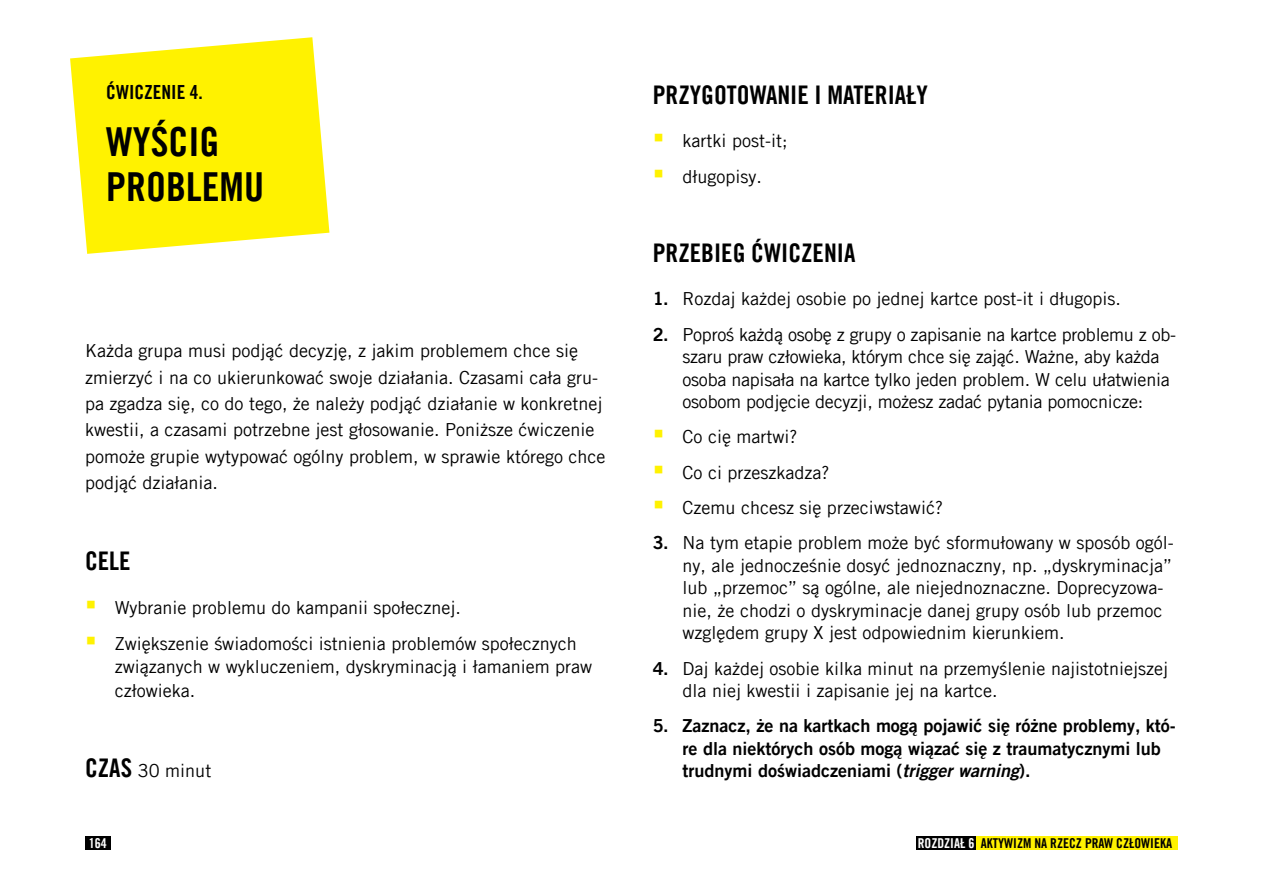
<style>
.page{position:relative;width:1263px;height:893px;background:#fff}
.page>*{position:absolute;margin:0;border:0;box-sizing:border-box;transform-origin:0 0}
.t1{font:40.05px/44.2px "Amnesty Trade Gothic Bd Cn 20";color:#000}
.t2{font:25.65px "Amnesty Trade Gothic Bd Cn 20";color:#000}
.t3{font:19.5px "Amnesty Trade Gothic Bd Cn 20";color:#000}
.t4{font:18px/22.5px "Amnesty Trade Gothic";color:#000}
.t5{font:18px/22.5px "Amnesty Trade Gothic Bd 2";color:#000}
.t6{font:13.65px "Amnesty Trade Gothic Bd Cn 20";color:#000}
.t7{font:13.65px "Amnesty Trade Gothic Bd Cn 20";color:#fff}
.s1{font-family:"Amnesty Trade Gothic Bd Cn 20";font-size:25.65px}
.s2{font-family:"Amnesty Trade Gothic Bd 2"}
.s3{font-family:"Amnesty Trade Gothic Bd 2 Obl"}
.s4{color:#fff}
</style>
<div class="page">
<svg style="left:70px;top:37px;width:259px;height:217px;fill:#fff200"></svg>
<div style="left:85px;top:836px;width:25px;height:13px;background:#000"></div>
<div style="left:916px;top:836px;width:60px;height:13px;background:#000"></div>
<div style="left:976px;top:836px;width:202px;height:13px;background:#fff200"></div>
<p class="t3" style="left:106px;top:80px;width:98px">ĆWICZENIE 4.</p>
<h1 class="t1" style="left:106px;top:119px;width:159px">WYŚCIG<br>PROBLEMU</h1>
<p class="t4" style="left:85px;top:338px;width:522px;line-height:26.2px">Każda grupa musi podjąć decyzję, z jakim problemem chce się zmierzyć i na co ukierunkować swoje działania. Czasami cała gru&shy;pa zgadza się, co do tego, że należy podjąć działanie w konkretnej kwestii, a czasami potrzebne jest głosowanie. Poniższe ćwiczenie pomoże grupie wytypować ogólny problem, w sprawie którego chce podjąć działania.</p>
<h2 class="t2" style="left:85px;top:545px;width:47px">CELE</h2>
<p class="t4" style="left:115px;top:589px;width:464px;line-height:36px">Wybranie problemu do kampanii społecznej.<br>Zwiększenie świadomości istnienia problemów społecznych</p>
<p class="t4" style="left:115px;top:655px;width:479px;line-height:23.2px">związanych w wykluczeniem, dyskryminacją i łamaniem praw człowieka.</p>
<p class="t4" style="left:85px;top:759px;width:128px"><span class="s1">CZAS</span> 30 minut</p>
<h2 class="t2" style="left:653px;top:79px;width:276px">PRZYGOTOWANIE I MATERIAŁY</h2>
<p class="t4" style="left:682px;top:123px;width:106px;line-height:35.2px">kartki post-it; długopisy.</p>
<h2 class="t2" style="left:653px;top:237px;width:204px">PRZEBIEG ĆWICZENIA</h2>
<p class="t4" style="left:653px;top:287px;width:470px"><span class="s2">1.</span> Rozdaj każdej osobie po jednej kartce post-it i długopis.</p>
<p class="t4" style="left:682px;top:323px;width:495px;text-indent:-30px"><span class="s2">2.</span> Poproś każdą osobę z grupy o zapisanie na kartce problemu z ob&shy;szaru praw człowieka, którym chce się zająć. Ważne, aby każda osoba napisała na kartce tylko jeden problem. W celu ułatwienia osobom podjęcie decyzji, możesz zadać pytania pomocnicze:</p>
<p class="t4" style="left:682px;top:419px;width:262px;line-height:35.2px">Co cię martwi?<br>Co ci przeszkadza?<br>Czemu chcesz się przeciwstawić?</p>
<p class="t4" style="left:682px;top:531px;width:493px;text-indent:-30px"><span class="s2">3.</span> Na tym etapie problem może być sformułowany w sposób ogól&shy;ny, ale jednocześnie dosyć jednoznaczny, np. „dyskryminacja” lub „przemoc” są ogólne, ale niejednoznaczne. Doprecyzowa&shy;nie, że chodzi o dyskryminacje danej grupy osób lub przemoc względem grupy X jest odpowiednim kierunkiem.</p>
<p class="t4" style="left:682px;top:657px;width:487px;text-indent:-30px"><span class="s2">4.</span> Daj każdej osobie kilka minut na przemyślenie najistotniejszej dla niej kwestii i zapisanie jej na kartce.</p>
<p class="t5" style="left:682px;top:714px;width:495px;text-indent:-30px">5. Zaznacz, że na kartkach mogą pojawić się różne problemy, któ&shy;re dla niektórych osób mogą wiązać się z traumatycznymi lub trudnymi doświadczeniami (<span class="s3">trigger warning</span>).</p>
<p class="t7" style="left:89px;top:834px;width:20px">164</p>
<p class="t6" style="left:918px;top:834px;width:256px"><span class="s4">ROZDZIAŁ 6</span> AKTYWIZM NA RZECZ PRAW CZŁOWIEKA</p>
</div>
